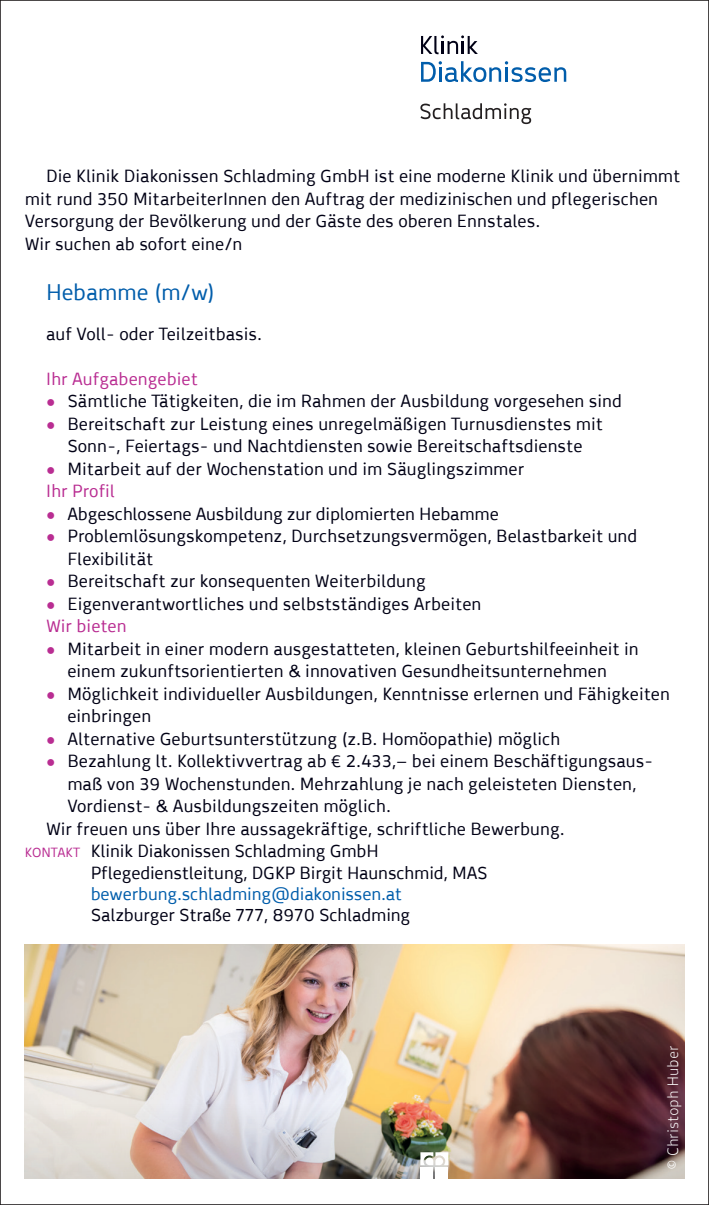
<style>
.page{position:relative;width:709px;height:1205px;background:#fff}
.page>*{position:absolute;margin:0;border:0;box-sizing:border-box;transform-origin:0 0}
.t1{font:22.5px "pkdregular";color:#015dab}
.t2{font:17.5px/22.5px "pkdregular";letter-spacing:.01em;color:#000015}
.t3{font:17.5px "pkdregular";letter-spacing:.01em;color:#b92d92}
.t4{font:15px "pkdlight";letter-spacing:.01em;color:#fff}
.t5{font:13.25px "pkdregular";letter-spacing:.01em;color:#b92d92}
.s1{color:#b92d92}
.s2{color:#015dab}
</style>
<div class="page">
<img style="left:25px;top:944px;width:659px;height:158px">
<img style="left:25px;top:1102px;width:659px;height:76px">
<div style="left:420px;top:1167px;width:13px;height:13px;background:#fff"></div>
<div style="left:435px;top:1167px;width:13px;height:13px;background:#fff"></div>
<svg style="left:420px;top:1152px;width:28px;height:13px"></svg>
<svg style="left:421px;top:61px;width:145px;height:21px"></svg>
<svg style="left:421px;top:35px;width:57px;height:19px"></svg>
<svg style="left:420px;top:103px;width:111px;height:21px"></svg>
<p class="t2" style="left:25px;top:164px;width:657px;text-indent:21px">Die Klinik Diakonissen Schladming GmbH ist eine moderne Klinik und übernimmt mit rund 350 MitarbeiterInnen den Auftrag der medizinischen und pflegerischen<br>Versorgung der Bevölkerung und der Gäste des oberen Ennstales.</p>
<p class="t2" style="left:25px;top:232px;width:219px">Wir suchen ab sofort eine/n</p>
<p class="t1" style="left:46px;top:275px;width:170px">Hebamme (m/w)</p>
<p class="t2" style="left:46px;top:322px;width:217px">auf Voll- oder Teilzeitbasis.</p>
<p class="t3" style="left:46px;top:366px;width:153px">Ihr Aufgabengebiet</p>
<p class="t2" style="left:46px;top:389px;width:577px"><span class="s1">•</span> Sämtliche Tätigkeiten, die im Rahmen der Ausbildung vorgesehen sind</p>
<p class="t2" style="left:46px;top:412px;width:558px;text-align:center"><span class="s1">•</span> Bereitschaft zur Leistung eines unregelmäßigen Turnusdienstes mit<br>Sonn-, Feiertags- und Nachtdiensten sowie Bereitschaftsdienste</p>
<p class="t2" style="left:46px;top:457px;width:479px"><span class="s1">•</span> Mitarbeit auf der Wochenstation und im Säuglingszimmer</p>
<p class="t3" style="left:46px;top:478px;width:70px">Ihr Profil</p>
<p class="t2" style="left:46px;top:502px;width:454px"><span class="s1">•</span> Abgeschlossene Ausbildung zur diplomierten Hebamme</p>
<p class="t2" style="left:67px;top:524px;width:571px;text-indent:-21px"><span class="s1">•</span> Problemlösungskompetenz, Durchsetzungsvermögen, Belastbarkeit und<br>Flexibilität</p>
<p class="t2" style="left:46px;top:569px;width:381px"><span class="s1">•</span> Bereitschaft zur konsequenten Weiterbildung</p>
<p class="t2" style="left:46px;top:592px;width:437px"><span class="s1">•</span> Eigenverantwortliches und selbstständiges Arbeiten</p>
<p class="t3" style="left:46px;top:613px;width:82px">Wir bieten</p>
<p class="t2" style="left:67px;top:637px;width:573px;text-indent:-21px"><span class="s1">•</span> Mitarbeit in einer modern ausgestatteten, kleinen Geburtshilfeeinheit in einem zukunftsorientierten &amp; innovativen Gesundheitsunternehmen</p>
<p class="t2" style="left:67px;top:682px;width:604px;text-indent:-21px"><span class="s1">•</span> Möglichkeit individueller Ausbildungen, Kenntnisse erlernen und Fähigkeiten einbringen</p>
<p class="t2" style="left:46px;top:727px;width:515px"><span class="s1">•</span> Alternative Geburtsunterstützung (z.B. Homöopathie) möglich</p>
<p class="t2" style="left:67px;top:749px;width:587px;text-indent:-21px"><span class="s1">•</span> Bezahlung lt. Kollektivvertrag ab € 2.433,– bei einem Beschäftigungsaus&shy;maß von 39 Wochenstunden. Mehrzahlung je nach geleisteten Diensten,<br>Vordienst- &amp; Ausbildungszeiten möglich.</p>
<p class="t2" style="left:46px;top:817px;width:520px">Wir freuen uns über Ihre aussagekräftige, schriftliche Bewerbung.</p>
<p class="t2" style="left:91px;top:840px;width:398px;line-height:21.2px">Klinik Diakonissen Schladming GmbH Pflegedienstleitung, DGKP Birgit Haunschmid, MAS <span class="s2">bewerbung.schladming@diakonissen.at </span>Salzburger Straße 777, 8970 Schladming</p>
<p class="t5" style="left:25px;top:843px;width:57px">KONTAKT</p>
<p class="t4" style="left:662px;top:1169px;width:125px;rotate:-90deg">© Christoph Huber</p>
</div>
